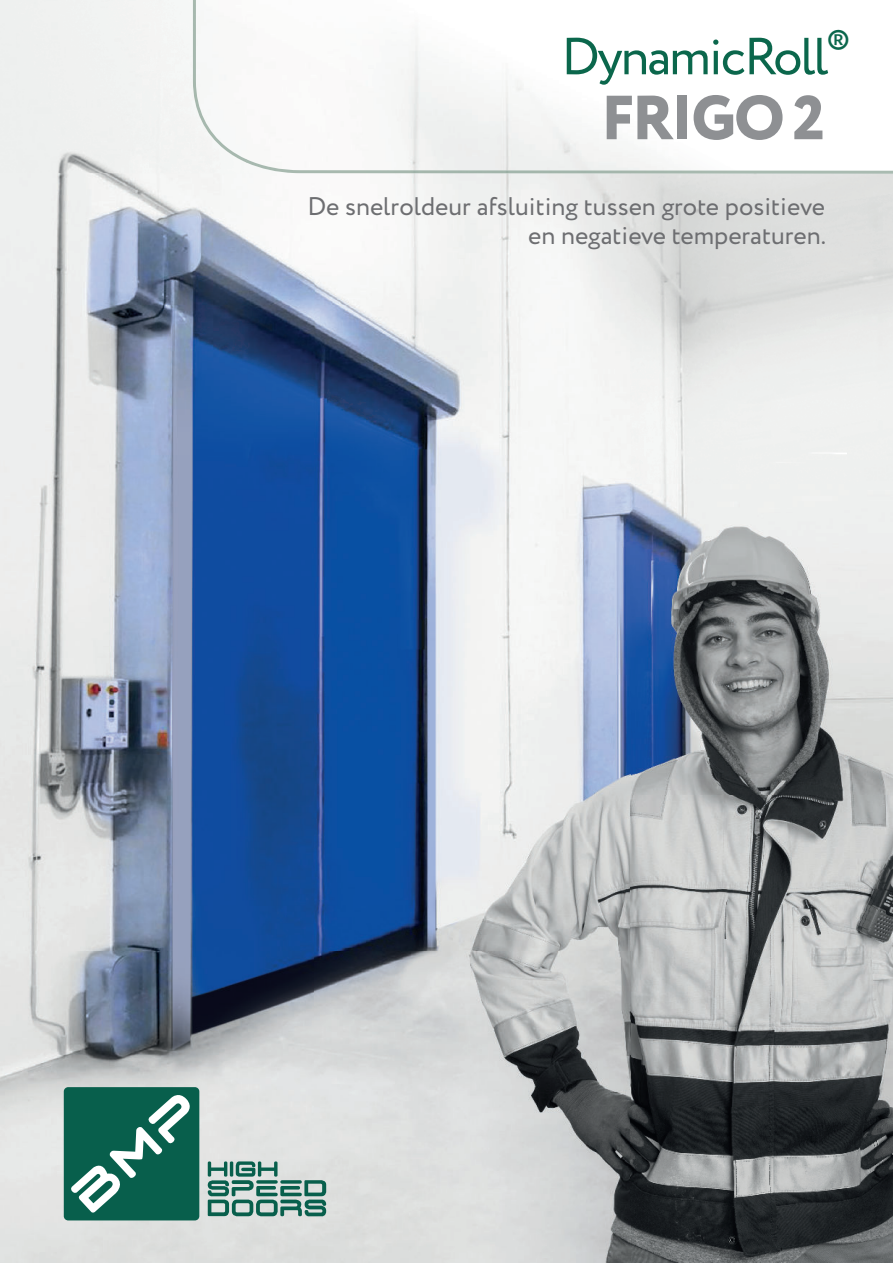
<style>
.page{position:relative;width:893px;height:1263px;background:#fff}
.page>*{position:absolute;margin:0;border:0;box-sizing:border-box;transform-origin:0 0}
.t1{font:800 62.1px "Circe";letter-spacing:-.04em;color:#8e9093}
.t2{font:52.05px "Circe";letter-spacing:-.04em;color:#0b674c}
.t3{font:25.5px/28.5px "Circe";color:#6d6e71;text-align:right}
</style>
<div class="page">
<img style="left:0;top:173px;width:893px;height:1090px">
<img style="left:395px;top:37px;width:245px;height:122px">
<div style="left:0;top:0;width:221px;height:173px;background:#f0f1f0"></div>
<img style="left:294px;top:173px;width:599px;height:1px">
<img style="left:193px;top:0;width:53px;height:163px">
<img style="left:246px;top:159px;width:647px;height:14px">
<div style="left:64px;top:1087px;width:135px;height:133px;background:#085f4c;border-radius:4px"></div>
<svg style="left:71px;top:1095px;width:119px;height:118px"></svg>
<svg style="left:208px;top:1161px;width:118px;height:55px;background:#85aaa1"></svg>
<h2 class="t2" style="left:561px;top:35px;width:291px">DynamicRoll<sup>®</sup></h2>
<h1 class="t1" style="left:601px;top:81px;width:225px">FRIGO 2</h1>
<p class="t3" style="left:307px;top:194px;width:520px">De snelroldeur afsluiting tussen grote positieve en negatieve temperaturen.</p>
</div>
